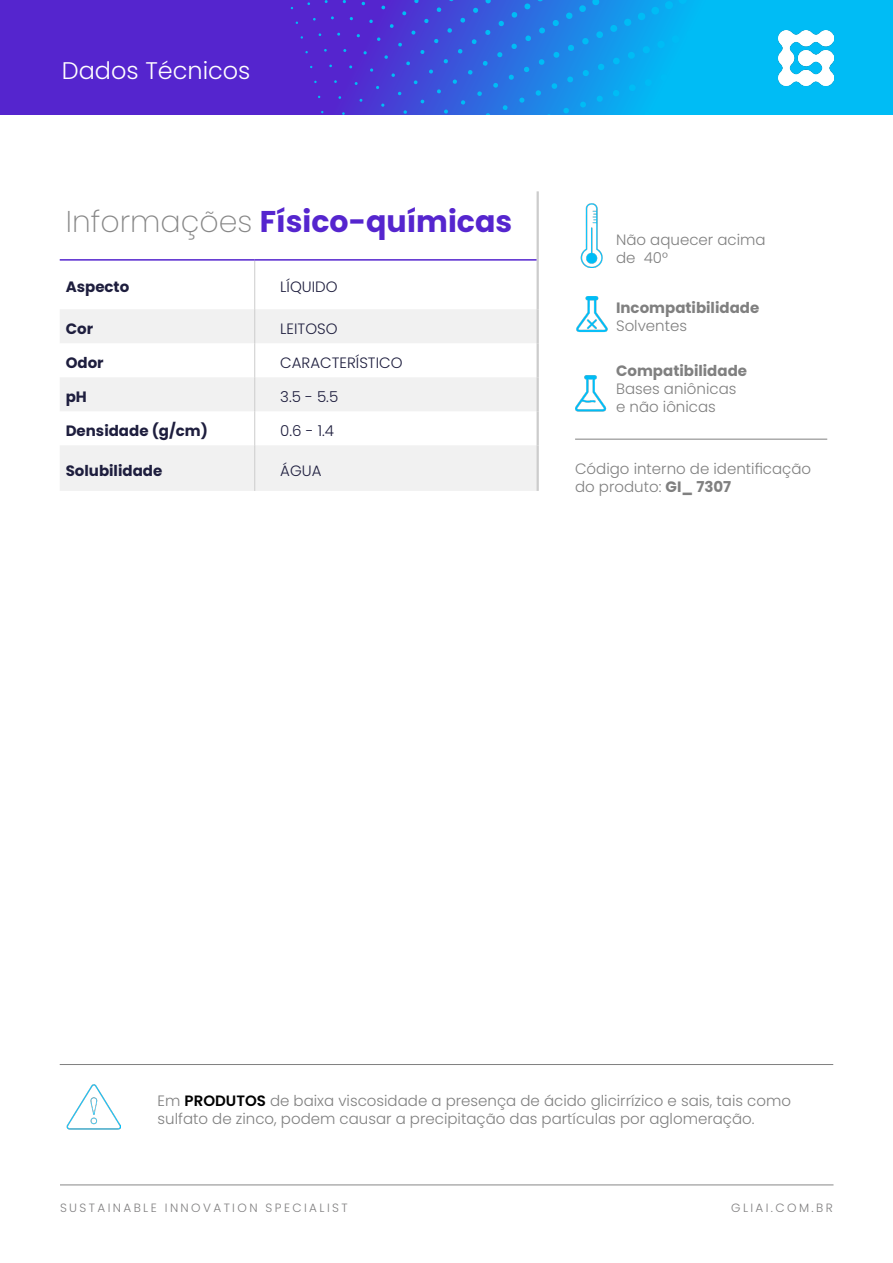
<style>
.page{position:relative;width:893px;height:1263px;background:#fff}
.page>*{position:absolute;margin:0;border:0;box-sizing:border-box;transform-origin:0 0}
.t1{font:700 30px "Poppins";color:#5525ce}
.t2{font:300 24px "Poppins";color:#fff}
.t3{font:300 15px/18px "Poppins";color:#808080}
.t4{font:300 15px "Poppins";color:#1e1e3e}
.t5{font:700 15px "Poppins";color:#1e1e3e}
.t6{font:700 15px "Poppins";color:#808080}
.t7{font:300 12px "Poppins";letter-spacing:.2em;color:#818081}
.s1{font-weight:200;color:#878787}
.s2{font-weight:700}
.s3{font-weight:600;color:#000}
</style>
<div class="page">
<hr style="left:60px;top:1185px;width:773px;height:1px;background:#878787">
<svg style="left:0;top:0;width:893px;height:115px"></svg>
<svg style="left:250px;top:0;width:563px;height:115px"></svg>
<img style="left:778px;top:30px;width:55px;height:56px">
<svg style="left:60px;top:309px;width:477px;height:182px;fill:#f1f1f1"></svg>
<hr style="left:254px;top:261px;width:1px;height:48px;background:#ccc">
<hr style="left:254px;top:309px;width:1px;height:34px;background:#ccc">
<hr style="left:254px;top:343px;width:1px;height:34px;background:#ccc">
<hr style="left:254px;top:377px;width:1px;height:34px;background:#ccc">
<hr style="left:254px;top:411px;width:1px;height:34px;background:#ccc">
<hr style="left:254px;top:445px;width:1px;height:46px;background:#ccc">
<hr style="left:537px;top:260px;width:2px;height:49px;background:#ccc">
<hr style="left:537px;top:309px;width:2px;height:34px;background:#ccc">
<hr style="left:537px;top:343px;width:2px;height:34px;background:#ccc">
<hr style="left:537px;top:377px;width:2px;height:34px;background:#ccc">
<hr style="left:537px;top:411px;width:2px;height:34px;background:#ccc">
<hr style="left:537px;top:445px;width:2px;height:46px;background:#ccc">
<hr style="left:537px;top:191px;width:2px;height:69px;background:#ccc">
<hr style="left:60px;top:259px;width:195px;height:2px;background:#5525ce">
<hr style="left:255px;top:259px;width:282px;height:2px;background:#5525ce">
<hr style="left:575px;top:439px;width:252px;height:1px;background:#808080">
<img style="left:576px;top:296px;width:31px;height:37px">
<img style="left:580px;top:203px;width:23px;height:64px">
<img style="left:575px;top:375px;width:32px;height:37px">
<hr style="left:60px;top:1064px;width:773px;height:1px;background:#808080">
<img style="left:66px;top:1084px;width:54px;height:46px">
<h2 class="t2" style="left:62px;top:56px;width:190px">Dados Técnicos</h2>
<h1 class="t1" style="left:66px;top:204px;width:448px"><span class="s1">Informações</span> Físico-químicas</h1>
<p class="t5" style="left:66px;top:278px;width:65px">Aspecto</p>
<p class="t4" style="left:280px;top:278px;width:59px">LÍQUIDO</p>
<p class="t5" style="left:66px;top:320px;width:29px">Cor</p>
<p class="t4" style="left:280px;top:320px;width:59px">LEITOSO</p>
<p class="t5" style="left:66px;top:354px;width:39px">Odor</p>
<p class="t4" style="left:280px;top:354px;width:124px">CARACTERÍSTICO</p>
<p class="t5" style="left:66px;top:388px;width:23px">pH</p>
<p class="t4" style="left:280px;top:388px;width:60px">3.5 - 5.5</p>
<p class="t5" style="left:66px;top:422px;width:144px">Densidade (g/cm)</p>
<p class="t4" style="left:280px;top:422px;width:55px">0.6 - 1.4</p>
<p class="t5" style="left:66px;top:462px;width:98px">Solubilidade</p>
<p class="t4" style="left:280px;top:462px;width:43px">ÁGUA</p>
<p class="t3" style="left:616px;top:231px;width:151px">Não aquecer acima de 40°</p>
<p class="t6" style="left:616px;top:299px;width:145px">Incompatibilidade</p>
<p class="t3" style="left:616px;top:317px;width:72px">Solventes</p>
<p class="t6" style="left:616px;top:362px;width:133px">Compatibilidade</p>
<p class="t3" style="left:616px;top:379px;width:122px">Bases aniônicas e não iônicas</p>
<p class="t3" style="left:575px;top:460px;width:238px">Código interno de identificação do produto: <span class="s2">GI_ 7307</span></p>
<p class="t3" style="left:158px;top:1092px;width:635px">Em <span class="s3">PRODUTOS</span> de baixa viscosidade a presença de ácido glicirrízico e sais, tais como sulfato de zinco, podem causar a precipitação das partículas por aglomeração.</p>
<p class="t7" style="left:60px;top:1201px;width:289px">SUSTAINABLE INNOVATION SPECIALIST</p>
<p class="t7" style="left:731px;top:1201px;width:103px">GLIAI.COM.BR</p>
</div>
